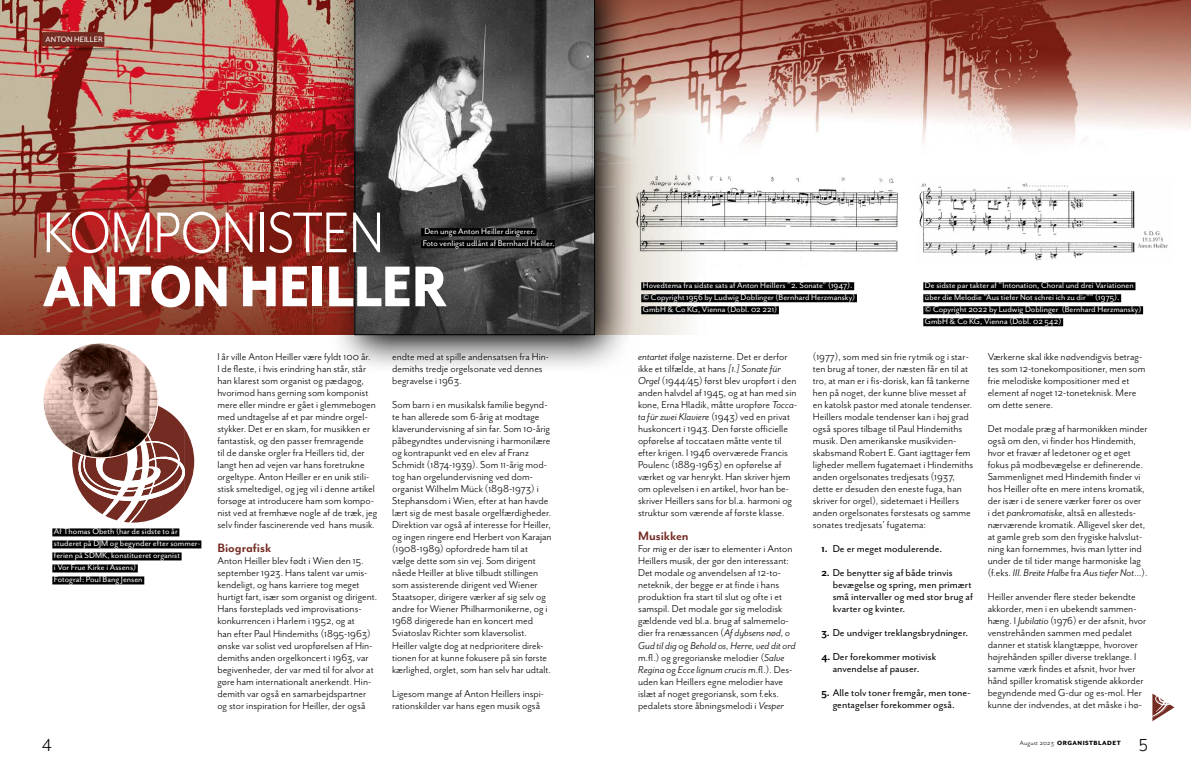
<style>
.page{position:relative;width:1191px;height:766px;background:#fff}
.page>*{position:absolute;margin:0;border:0;box-sizing:border-box;transform-origin:0 0}
.t1{font:800 66px "Mr Eaves Mod OT";letter-spacing:-.01em;color:#fff;scale:.88 1}
.t2{font:66px "Mr Eaves Mod OT";letter-spacing:-.01em;color:#fff;scale:.9 1}
.t3{font:20px "Mr Eaves San OT";color:#000}
.t4{font:700 14px "Mr Eaves Mod OT";color:#742b21}
.t5{font:11.5px/12px "Mr Eaves San OT";color:#000}
.t6{font:11.5px/12px "Mr Eaves San OT";color:#000;text-align:center}
.t7{font:9.5px/12px "Mr Eaves San OT";color:#fff}
.t8{font:700 9px "Mr Eaves Mod OT";color:#000}
.t9{font:9px "Mr Eaves Mod OT";color:#fff}
.t10{font:800 7px "Mr Eaves Mod OT";letter-spacing:.07em;color:#000}
.s1{font-style:italic}
.s2{font-weight:700}
.s3{font-family:"Mr Eaves San OT";font-weight:400}
</style>
<div class="page">
<img style="left:0;top:0;width:1191px;height:334px">
<svg style="left:1152px;top:693px;width:22px;height:28px"></svg>
<svg style="left:56px;top:400px;width:138px;height:122px"></svg>
<img style="left:43px;top:343px;width:115px;height:114px;border-radius:57px">
<div style="left:52px;top:528px;width:127px;height:8px;background:#000"></div>
<div style="left:52px;top:540px;width:149px;height:8px;background:#000"></div>
<div style="left:52px;top:552px;width:130px;height:8px;background:#000"></div>
<div style="left:52px;top:564px;width:86px;height:8px;background:#000"></div>
<div style="left:52px;top:576px;width:92px;height:8px;background:#000"></div>
<div style="left:43px;top:32px;width:61px;height:13px;background:#742b21"></div>
<div style="left:641px;top:282px;width:213px;height:8px;background:#000"></div>
<div style="left:641px;top:294px;width:216px;height:8px;background:#000"></div>
<div style="left:641px;top:306px;width:138px;height:8px;background:#000"></div>
<img style="left:634px;top:172px;width:279px;height:94px">
<img style="left:330px;top:0;width:304px;height:367px">
<svg style="left:354px;top:0;width:241px;height:335px;background:#585858"></svg>
<div style="left:421px;top:228px;width:115px;height:8px;background:#000"></div>
<div style="left:421px;top:240px;width:134px;height:8px;background:#000"></div>
<div style="left:923px;top:282px;width:212px;height:8px;background:#000"></div>
<div style="left:923px;top:294px;width:198px;height:8px;background:#000"></div>
<div style="left:923px;top:306px;width:220px;height:8px;background:#000"></div>
<div style="left:923px;top:318px;width:140px;height:8px;background:#000"></div>
<img style="left:916px;top:179px;width:255px;height:84px">
<p class="t9" style="left:46px;top:34px;width:59px">ANTON HEILLER</p>
<p class="t8" style="left:43px;top:41px;width:91px">_____________________________</p>
<h1 class="t2" style="left:43px;top:197px;width:381px">KOMPONISTEN</h1>
<p class="t7" style="left:424px;top:225px;width:112px">Den unge Anton Heiller dirigerer.</p>
<p class="t7" style="left:423px;top:237px;width:133px">Foto venligst udlånt af Bernhard Heiller.</p>
<h1 class="t1" style="left:43px;top:251px;width:460px">ANTON HEILLER</h1>
<p class="t7" style="left:54px;top:525px;width:148px">Af Thomas Obeth (har de sidste to år studeret på DJM og begynder efter sommer&shy;ferien på SDMK, konstitueret organist<br>i Vor Frue Kirke i Assens)<br>Fotograf: Poul Bang Jensen</p>
<p class="t5" style="left:217px;top:351px;width:161px">I år ville Anton Heiller være fyldt 100 år.<br>I de fleste, i hvis erindring han står, står han klarest som organist og pædagog, hvorimod hans gerning som komponist mere eller mindre er gået i glemmebogen med undtagelse af et par mindre orgel&shy;stykker. Det er en skam, for musikken er fantastisk, og den passer fremragende<br>til de danske orgler fra Heillers tid, der langt hen ad vejen var hans foretrukne orgeltype. Anton Heiller er en unik stili&shy;stisk smeltedigel, og jeg vil i denne artikel forsøge at introducere ham som kompo&shy;nist ved at fremhæve nogle af de træk, jeg selv finder fascinerende ved hans musik.</p>
<p class="t4" style="left:217px;top:540px;width:55px">Biografisk</p>
<p class="t5" style="left:217px;top:555px;width:161px">Anton Heiller blev født i Wien den 15. september 1923. Hans talent var umis&shy;kendeligt, og hans karriere tog meget hurtigt fart, især som organist og dirigent.<br>Hans førsteplads ved improvisations&shy;konkurrencen i Harlem i 1952, og at<br>han efter Paul Hindemiths (1895-1963) ønske var solist ved uropførelsen af Hin&shy;demiths anden orgelkoncert i 1963, var begivenheder, der var med til for alvor at gøre ham internationalt anerkendt. Hin&shy;demith var også en samarbejdspartner og stor inspiration for Heiller, der også</p>
<p class="t5" style="left:392px;top:351px;width:158px">endte med at spille andensatsen fra Hin&shy;demiths tredje orgelsonate ved dennes begravelse i 1963.</p>
<p class="t5" style="left:392px;top:399px;width:161px">Som barn i en musikalsk familie begynd&shy;te han allerede som 6-årig at modtage klaverundervisning af sin far. Som 10-årig påbegyndtes undervisning i harmonilære og kontrapunkt ved en elev af Franz Schmidt (1874-1939). Som 11-årig mod&shy;tog han orgelundervisning ved dom&shy;organist Wilhelm Mück (1898-1973) i Stephansdom i Wien, efter at han havde lært sig de mest basale orgelfærdigheder.<br>Direktion var også af interesse for Heiller, og ingen ringere end Herbert von Karajan (1908-1989) opfordrede ham til at vælge dette som sin vej. Som dirigent nåede Heiller at blive tilbudt stillingen som assisterende dirigent ved Wiener Staatsoper, dirigere værker af sig selv og andre for Wiener Philharmonikerne, og i 1968 dirigerede han en koncert med Sviatoslav Richter som klaversolist.<br>Heiller valgte dog at nedprioritere direk&shy;tionen for at kunne fokusere på sin første kærlighed, orglet, som han selv har udtalt.</p>
<p class="t5" style="left:392px;top:687px;width:153px">Ligesom mange af Anton Heillers inspi&shy;rationskilder var hans egen musik også</p>
<p class="t7" style="left:643px;top:279px;width:214px">Hovedtema fra sidste sats af Anton Heillers ”2. Sonate” (1947). © Copyright 1956 by Ludwig Doblinger (Bernhard Herzmansky)<br>GmbH &amp; Co KG, Vienna (Dobl. 02 221)</p>
<p class="t7" style="left:925px;top:279px;width:218px">De sidste par takter af ”Intonation, Choral und drei Variationen über die Melodie ”Aus tiefer Not schrei ich zu dir”” (1975).<br>© Copyright 2022 by Ludwig Doblinger (Bernhard Herzmansky)<br>GmbH &amp; Co KG, Vienna (Dobl. 02 542)</p>
<p class="t5" style="left:638px;top:351px;width:161px"><span class="s1">entartet</span> ifølge nazisterne. Det er derfor ikke et tilfælde, at hans <span class="s1">[1.] Sonate für Orgel</span> (1944/45) først blev uropført i den anden halvdel af 1945, og at han med sin kone, Erna Hladik, måtte uropføre <span class="s1">Tocca&shy;ta für zwei Klaviere</span> (1943) ved en privat huskoncert i 1943. Den første officielle opførelse af toccataen måtte vente til efter krigen. I 1946 overværede Francis Poulenc (1889-1963) en opførelse af værket og var henrykt. Han skriver hjem om oplevelsen i en artikel, hvor han be&shy;skriver Heillers sans for bl.a. harmoni og struktur som værende af første klasse.</p>
<p class="t4" style="left:638px;top:528px;width:52px">Musikken</p>
<p class="t5" style="left:638px;top:543px;width:159px">For mig er der især to elementer i Anton Heillers musik, der gør den interessant:<br>Det modale og anvendelsen af 12-to&shy;neteknik, der begge er at finde i hans produktion fra start til slut og ofte i et samspil. Det modale gør sig melodisk gældende ved bl.a. brug af salmemelo&shy;dier fra renæssancen (<span class="s1">Af dybsens nød, o Gud til dig</span> og <span class="s1">Behold os, Herre, ved dit ord </span>m.fl.) og gregorianske melodier (<span class="s1">Salve Regina</span> og <span class="s1">Ecce lignum crucis</span> m.fl.). Des&shy;uden kan Heillers egne melodier have islæt af noget gregoriansk, som f.eks. pedalets store åbningsmelodi i <span class="s1">Vesper</span></p>
<p class="t5" style="left:813px;top:351px;width:162px">(1977), som med sin frie rytmik og i star&shy;ten brug af toner, der næsten får en til at tro, at man er i fis-dorisk, kan få tankerne hen på noget, der kunne blive messet af en katolsk pastor med atonale tendenser.<br>Heillers modale tendenser kan i høj grad også spores tilbage til Paul Hindemiths musik. Den amerikanske musikviden&shy;skabsmand Robert E. Gant iagttager fem ligheder mellem fugatemaet i Hindemiths anden orgelsonates tredjesats (1937, dette er desuden den eneste fuga, han skriver for orgel), sidetemaet i Heillers anden orgelsonates førstesats og samme sonates tredjesats’ fugatema:</p>
<p class="t6" style="left:821px;top:543px;width:122px"><span class="s2">1.</span> De er meget modulerende.</p>
<p class="t6" style="left:832px;top:567px;width:142px;text-align:left;text-indent:-11px"><span class="s2">2.</span> De benytter sig af både trinvis bevægelse og spring, men primært små intervaller og med stor brug af kvarter og kvinter.</p>
<p class="t6" style="left:821px;top:627px;width:148px"><span class="s2">3.</span> De undviger treklangsbrydninger.</p>
<p class="t6" style="left:821px;top:651px;width:116px"><span class="s2">4.</span> Der forekommer motivisk anvendelse af pauser.</p>
<p class="t6" style="left:821px;top:687px;width:151px"><span class="s2">5.</span> Alle tolv toner fremgår, men tone&shy;gentagelser forekommer også.</p>
<p class="t5" style="left:987px;top:351px;width:159px">Værkerne skal ikke nødvendigvis betrag&shy;tes som 12-tonekompositioner, men som frie melodiske kompositioner med et element af noget 12-toneteknisk. Mere om dette senere.</p>
<p class="t5" style="left:987px;top:423px;width:161px">Det modale præg af harmonikken minder også om den, vi finder hos Hindemith, hvor et fravær af ledetoner og et øget fokus på modbevægelse er definerende.<br>Sammenlignet med Hindemith finder vi hos Heiller ofte en mere intens kromatik, der især i de senere værker fører os over<br>i det <span class="s1">pankromatiske</span>, altså en allesteds&shy;nærværende kromatik. Alligevel sker det, at gamle greb som den frygiske halvslut&shy;ning kan fornemmes, hvis man lytter ind under de til tider mange harmoniske lag (f.eks. <span class="s1">III. Breite Halbe</span> fra <span class="s1">Aus tiefer Not</span>…).</p>
<p class="t5" style="left:987px;top:591px;width:160px">Heiller anvender flere steder bekendte akkorder, men i en ubekendt sammen&shy;hæng. I <span class="s1">Jubilatio</span> (1976) er der afsnit, hvor venstrehånden sammen med pedalet danner et statisk klangtæppe, hvorover højrehånden spiller diverse treklange. I samme værk findes et afsnit, hvor hver hånd spiller kromatisk stigende akkorder begyndende med G-dur og es-mol. Her kunne der indvendes, at det måske i hø-</p>
<h2 class="t3" style="left:42px;top:733px;width:12px">4</h2>
<h2 class="t3" style="left:1138px;top:733px;width:11px">5</h2>
<p class="t10" style="left:1019px;top:738px;width:102px"><span class="s3">August 2023</span> ORGANISTBLADET</p>
</div>
